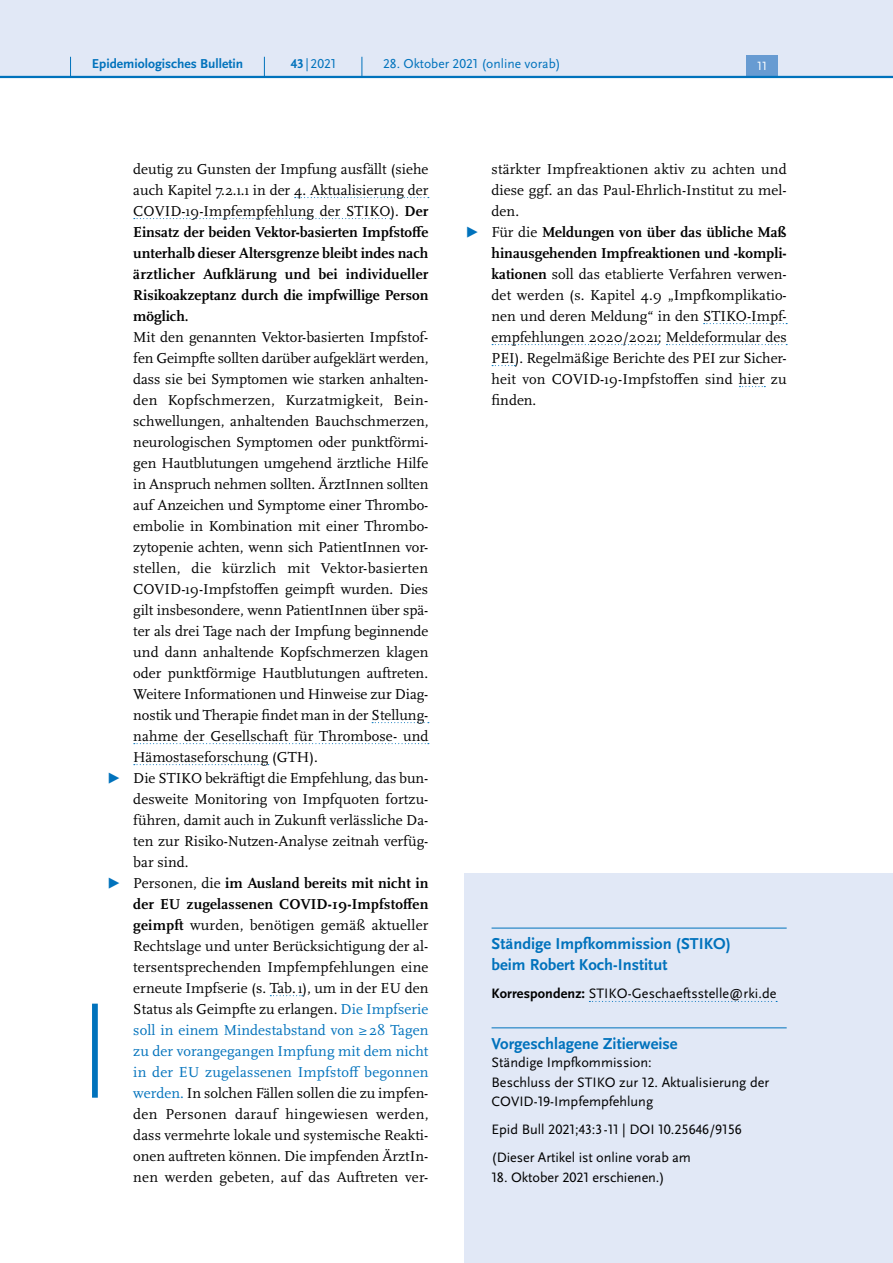
<style>
.page{position:relative;width:893px;height:1263px;background:#fff}
.page>*{position:absolute;margin:0;border:0;box-sizing:border-box;transform-origin:0 0}
.H4_-_Anhang_allerers{font:700 16.5px/21px "Scala Sans Pro";color:#0072bc}
.P_-_Fließtext{font:15px/21px "Scala Pro";letter-spacing:.005em;color:#000;text-align:justify}
.t1{font:700 15px/21px "Scala Pro";color:#000;text-align:justify}
.P_-_Anhang{font:14.25px/19.5px "Scala Sans Pro";color:#000}
.t2{font:13.5px "Scala Sans Pro";color:#0072bc}
.t3{font:700 13.5px "Scala Sans Pro";color:#0072bc}
.t4{font:12.45px "Scala Sans Pro";color:#fff}
.s1{font-weight:700}
.s2{font-weight:400}
.s3{font-family:"Scala Sans Pro";color:#0072bc}
.s4{color:#0072bc}
</style>
<div class="page">
<svg style="left:295px;top:197px;width:134px;height:1px"></svg>
<svg style="left:134px;top:218px;width:257px;height:1px"></svg>
<svg style="left:372px;top:722px;width:57px;height:1px"></svg>
<svg style="left:134px;top:743px;width:295px;height:1px"></svg>
<svg style="left:134px;top:764px;width:135px;height:1px"></svg>
<svg style="left:270px;top:995px;width:33px;height:1px"></svg>
<svg style="left:704px;top:323px;width:83px;height:1px"></svg>
<svg style="left:492px;top:344px;width:166px;height:1px"></svg>
<svg style="left:666px;top:344px;width:121px;height:1px"></svg>
<svg style="left:492px;top:365px;width:23px;height:1px"></svg>
<svg style="left:739px;top:386px;width:26px;height:1px"></svg>
<svg style="left:92px;top:1004px;width:6px;height:94px"></svg>
<div style="left:465px;top:874px;width:428px;height:389px;background:#e1e8f6"></div>
<hr style="left:492px;top:928px;width:295px;height:1px;background:#0072bc">
<svg style="left:589px;top:1001px;width:188px;height:1px"></svg>
<hr style="left:492px;top:1027px;width:295px;height:1px;background:#0072bc">
<div style="left:0;top:0;width:893px;height:77px;background:#e1e8f6"></div>
<div style="left:746px;top:55px;width:32px;height:21px;background:#679bd2"></div>
<hr style="left:0;top:76px;width:893px;height:2px;background:#0072bc">
<svg style="left:70px;top:57px;width:1px;height:19px"></svg>
<svg style="left:264px;top:57px;width:1px;height:19px"></svg>
<svg style="left:362px;top:57px;width:1px;height:19px"></svg>
<p class="t3" style="left:92px;top:55px;width:153px">Epidemiologisches Bulletin</p>
<p class="t2" style="left:291px;top:55px;width:47px"><span class="s1">43</span> |2021</p>
<p class="t4" style="left:757px;top:59px;width:11px">11</p>
<p class="t2" style="left:383px;top:55px;width:179px">28. Oktober 2021 (online vorab)</p>
<p class="t1" style="left:133px;top:158px;width:297px"><span class="s2">deutig zu Gunsten der Impfung ausfällt (siehe auch Kapitel 7.2.1.1 in der 4. Aktualisierung der COVID-19-Impfempfehlung der STIKO).</span> Der Einsatz der beiden Vektor-basierten Impfstoffe unterhalb dieser Altersgrenze bleibt indes nach ärztlicher Aufklärung und bei individueller Risikoakzeptanz durch die impfwillige Person möglich.</p>
<p class="P_-_Fließtext" style="left:133px;top:326px;width:297px">Mit den genannten Vektor-basierten Impfstof&shy;fen Geimpfte sollten darüber aufgeklärt werden, dass sie bei Symptomen wie starken anhalten&shy;den Kopfschmerzen, Kurzatmigkeit, Bein&shy;schwellungen, anhaltenden Bauchschmerzen, neurologischen Symptomen oder punktförmi&shy;gen Hautblutungen umgehend ärztliche Hilfe in Anspruch nehmen sollten. ÄrztInnen sollten auf Anzeichen und Symptome einer Thrombo&shy;embolie in Kombination mit einer Thrombo&shy;zytopenie achten, wenn sich PatientInnen vor&shy;stellen, die kürzlich mit Vektor-basierten COVID-19-Impfstoffen geimpft wurden. Dies gilt insbesondere, wenn PatientInnen über spä&shy;ter als drei Tage nach der Impfung beginnende und dann anhaltende Kopfschmerzen klagen oder punktförmige Hautblutungen auftreten.<br>Weitere Informationen und Hinweise zur Diag&shy;nostik und Therapie findet man in der Stellung&shy;nahme der Gesellschaft für Thrombose- und Hämostaseforschung (GTH).</p>
<p class="P_-_Fließtext" style="left:133px;top:767px;width:297px;text-indent:-27px"><span class="s3">▶</span> Die STIKO bekräftigt die Empfehlung, das bun&shy;desweite Monitoring von Impfquoten fortzu&shy;führen, damit auch in Zukunft verlässliche Da&shy;ten zur Risiko-Nutzen-Analyse zeitnah verfüg&shy;bar sind.</p>
<p class="P_-_Fließtext" style="left:133px;top:872px;width:297px;text-indent:-27px"><span class="s3">▶</span> Personen, die <span class="s1">im Ausland bereits mit nicht in der EU zugelassenen COVID-19-Impfstoffen geimpft</span> wurden, benötigen gemäß aktueller Rechtslage und unter Berücksichtigung der al&shy;tersentsprechenden Impfempfehlungen eine erneute Impfserie (s. Tab.1), um in der EU den Status als Geimpfte zu erlangen. <span class="s4">Die Impfserie soll in einem Mindestabstand von ≥28 Tagen zu der vorangegangen Impfung mit dem nicht in der EU zugelassenen Impfstoff begonnen werden.</span> In solchen Fällen sollen die zu impfen&shy;den Personen darauf hingewiesen werden, dass vermehrte lokale und systemische Reakti&shy;onen auftreten können. Die impfenden ÄrztIn&shy;nen werden gebeten, auf das Auftreten ver-</p>
<p class="P_-_Fließtext" style="left:492px;top:158px;width:297px">stärkter Impfreaktionen aktiv zu achten und diese ggf. an das Paul-Ehrlich-Institut zu mel&shy;den.</p>
<p class="P_-_Fließtext" style="left:492px;top:221px;width:297px;text-indent:-27px"><span class="s3">▶</span> Für die <span class="s1">Meldungen von über das übliche Maß hinausgehenden Impfreaktionen und -kompli&shy;kationen</span> soll das etablierte Verfahren verwen&shy;det werden (s. Kapitel 4.9 „Impfkomplikatio&shy;nen und deren Meldung“ in den STIKO-Impf&shy;empfehlungen 2020/2021; Meldeformular des PEI). Regelmäßige Berichte des PEI zur Sicher&shy;heit von COVID-19-Impfstoffen sind hier zu finden.</p>
<h4 class="H4_-_Anhang_allerers" style="left:492px;top:934px;width:241px">Ständige Impfkommission (STIKO) beim Robert Koch-Institut</h4>
<p class="P_-_Anhang" style="left:492px;top:984px;width:287px"><span class="s1">Korrespondenz:</span> STIKO-Geschaeftsstelle@rki.de</p>
<h4 class="H4_-_Anhang_allerers" style="left:492px;top:1033px;width:188px">Vorgeschlagene Zitierweise</h4>
<p class="P_-_Anhang" style="left:492px;top:1053px;width:279px">Ständige Impfkommission:<br>Beschluss der STIKO zur 12. Aktualisierung der<br>COVID-19-Impfempfehlung</p>
<p class="P_-_Anhang" style="left:492px;top:1120px;width:252px">Epid Bull 2021;43:3 -11 | DOI 10.25646/9156</p>
<p class="P_-_Anhang" style="left:492px;top:1148px;width:201px">(Dieser Artikel ist online vorab am</p>
<p class="P_-_Anhang" style="left:492px;top:1167px;width:175px">18. Oktober 2021 erschienen.)</p>
</div>
